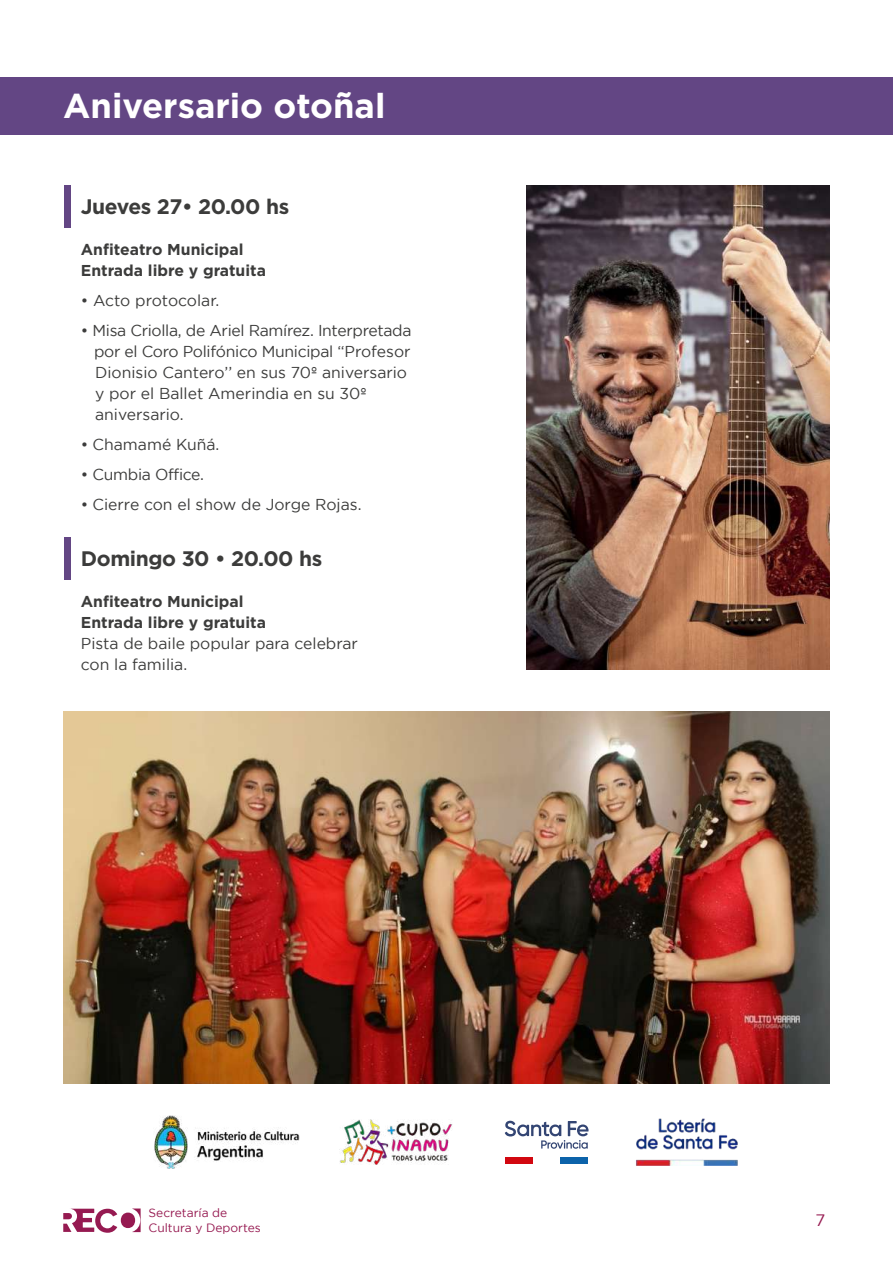
<style>
.page{position:relative;width:893px;height:1263px;background:#fff}
.page>*{position:absolute;margin:0;border:0;box-sizing:border-box;transform-origin:0 0}
.t1{font:700 34.5px "Gotham";color:#fff}
.t2{font:700 21px "Gotham";letter-spacing:-.02em;color:#3c3c3b}
.t3{font:16.5px "Gotham";color:#961a51}
.t4{font:15.75px/21px "Gotham";color:#3c3c3b}
.t5{font:700 15.75px/21px "Gotham";color:#3c3c3b}
.t6{font:15.75px "Gotham";letter-spacing:-.02em;color:#3c3c3b}
.t7{font:12px/14.4px "Gotham";color:#961a51}
</style>
<div class="page">
<img style="left:526px;top:186px;width:304px;height:484px">
<img style="left:63px;top:712px;width:767px;height:372px">
<div style="left:64px;top:185px;width:6px;height:43px;background:#634684"></div>
<div style="left:64px;top:537px;width:6px;height:43px;background:#634684"></div>
<svg style="left:63px;top:1209px;width:54px;height:24px"></svg>
<div style="left:121px;top:1212px;width:14px;height:16px;background:#961a51;border-radius:50%"></div>
<svg style="left:132px;top:1208px;width:8px;height:24px"></svg>
<img style="left:154px;top:1115px;width:145px;height:53px">
<img style="left:339px;top:1119px;width:114px;height:46px">
<svg style="left:505px;top:1121px;width:84px;height:28px"></svg>
<div style="left:505px;top:1157px;width:28px;height:6px;background:#d20710"></div>
<div style="left:560px;top:1157px;width:28px;height:6px;background:#0c63aa"></div>
<img style="left:636px;top:1118px;width:102px;height:48px">
<div style="left:0;top:77px;width:893px;height:58px;background:#634684"></div>
<h1 class="t1" style="left:63px;top:86px;width:324px">Aniversario otoñal</h1>
<h2 class="t2" style="left:81px;top:195px;width:210px">Jueves 27• 20.00 hs</h2>
<p class="t5" style="left:81px;top:239px;width:187px">Anfiteatro Municipal<br>Entrada libre y gratuita</p>
<p class="t4" style="left:81px;top:290px;width:140px">• Acto protocolar.</p>
<p class="t4" style="left:94px;top:320px;width:319px;text-indent:-13px">• Misa Criolla, de Ariel Ramírez. Interpretada por el Coro Polifónico Municipal ‘‘Profesor Dionisio Cantero’’ en sus 70º aniversario y por el Ballet Amerindia en su 30º aniversario.</p>
<p class="t4" style="left:81px;top:434px;width:140px">• Chamamé Kuñá.</p>
<p class="t6" style="left:81px;top:466px;width:125px">• Cumbia Office.</p>
<p class="t4" style="left:81px;top:494px;width:282px">• Cierre con el show de Jorge Rojas.</p>
<h2 class="t2" style="left:81px;top:547px;width:243px">Domingo 30 • 20.00 hs</h2>
<p class="t5" style="left:81px;top:591px;width:187px">Anfiteatro Municipal<br>Entrada libre y gratuita</p>
<p class="t4" style="left:81px;top:633px;width:279px">Pista de baile popular para celebrar con la familia.</p>
<p class="t7" style="left:149px;top:1206px;width:114px">Secretaría de<br>Cultura y Deportes</p>
<p class="t3" style="left:816px;top:1211px;width:11px">7</p>
</div>
